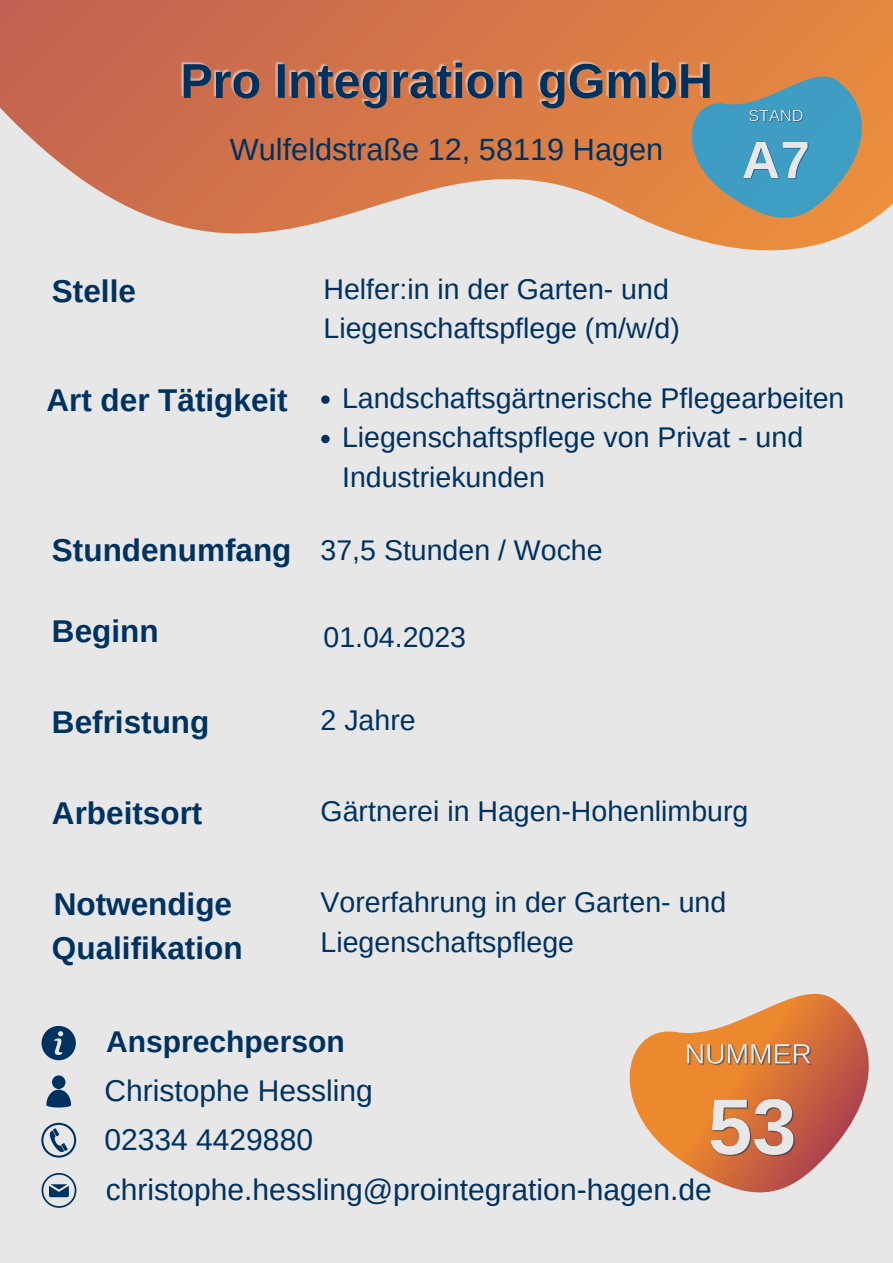
<style>
.page{position:relative;width:893px;height:1263px;background:#e7e7e8}
.page>*{position:absolute;margin:0;border:0;box-sizing:border-box;transform-origin:0 0}
.t1{font:700 31.5px/43.9px "Arimo";color:#00325f}
.t2{font:30.67px "Arimo";color:#00325f}
.t3{font:30px "Arimo";color:#00325f}
.t4{font:700 30px "Arimo";color:#00325f}
.t5{font:28.5px/39.4px "Arimo";color:#00325f}
</style>
<div class="page">
<svg style="left:0;top:0;width:893px;height:444px"></svg>
<svg style="left:42px;top:1026px;width:34px;height:34px"></svg>
<svg style="left:46px;top:1075px;width:25px;height:32px"></svg>
<svg style="left:41px;top:1123px;width:35px;height:34px"></svg>
<svg style="left:42px;top:1173px;width:34px;height:35px"></svg>
<svg style="left:629px;top:993px;width:240px;height:200px"></svg>
<img style="left:176px;top:50px;width:478px;height:59px">
<img style="left:684px;top:1038px;width:138px;height:136px">
<svg style="left:321px;top:395px;width:9px;height:9px"></svg>
<svg style="left:321px;top:435px;width:9px;height:8px"></svg>
<svg style="left:654px;top:15px;width:238px;height:233px;background:#b98e67"></svg>
<img style="left:742px;top:105px;width:69px;height:86px">
<p class="t1" style="left:52px;top:269px;width:85px">Stelle</p>
<p class="t2" style="left:230px;top:132px;width:435px">Wulfeldstraße 12, 58119 Hagen</p>
<p class="t5" style="left:323px;top:269px;width:358px">Helfer:in in der Garten- und<br>Liegenschaftspflege (m/w/d)</p>
<p class="t1" style="left:46px;top:378px;width:243px">Art der Tätigkeit</p>
<p class="t5" style="left:342px;top:378px;width:504px">Landschaftsgärtnerische Pflegearbeiten<br>Liegenschaftspflege von Privat - und<br>Industriekunden</p>
<p class="t1" style="left:52px;top:528px;width:241px">Stundenumfang</p>
<p class="t5" style="left:321px;top:530px;width:283px">37,5 Stunden / Woche</p>
<p class="t1" style="left:52px;top:609px;width:108px">Beginn</p>
<p class="t5" style="left:323px;top:617px;width:144px">01.04.2023</p>
<p class="t1" style="left:52px;top:700px;width:159px">Befristung</p>
<p class="t5" style="left:321px;top:700px;width:97px">2 Jahre</p>
<p class="t1" style="left:52px;top:791px;width:152px">Arbeitsort</p>
<p class="t5" style="left:321px;top:791px;width:429px">Gärtnerei in Hagen-Hohenlimburg</p>
<p class="t1" style="left:52px;top:882px;width:192px">Notwendige<br>Qualifikation</p>
<p class="t5" style="left:321px;top:883px;width:407px">Vorerfahrung in der Garten- und<br>Liegenschaftspflege</p>
<p class="t4" style="left:106px;top:1025px;width:240px">Ansprechperson</p>
<p class="t3" style="left:104px;top:1074px;width:270px">Christophe Hessling</p>
<p class="t3" style="left:104px;top:1122px;width:210px">02334 4429880</p>
<p class="t3" style="left:106px;top:1173px;width:607px">christophe.hessling@prointegration-hagen.de</p>
</div>
